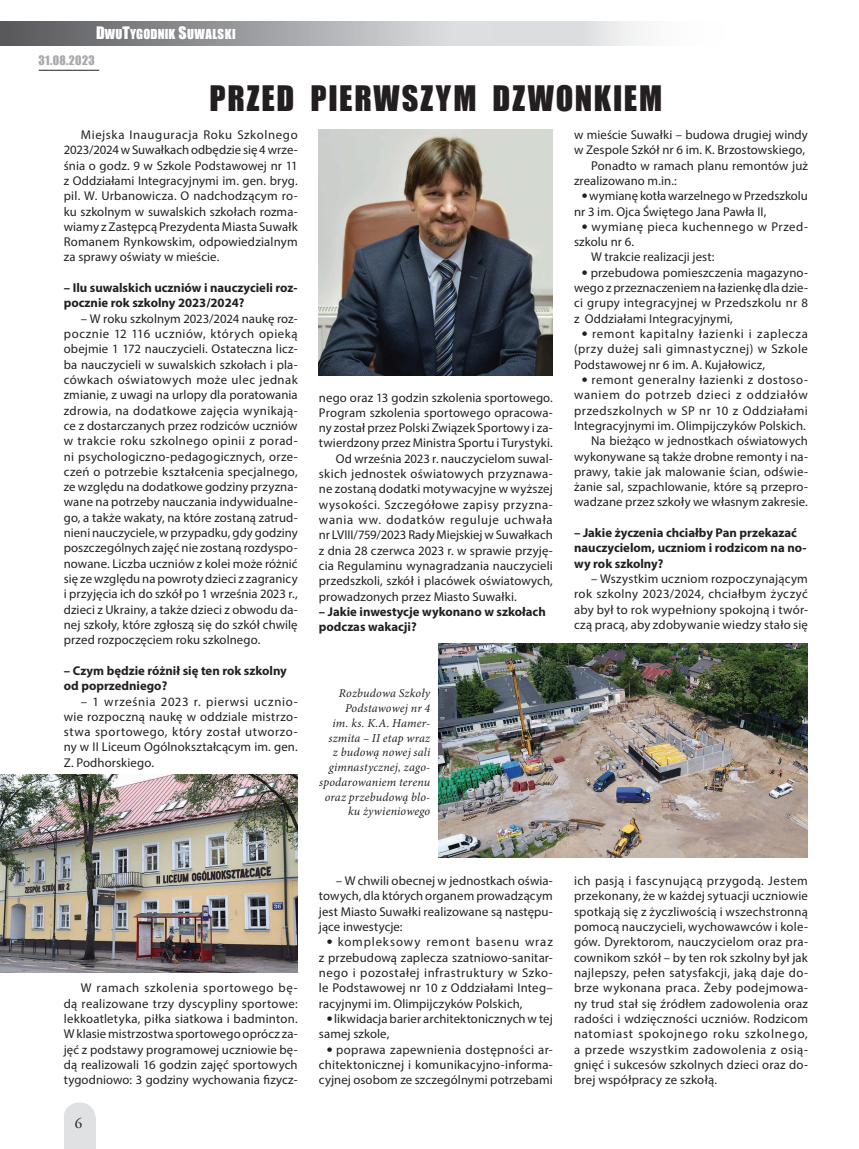
<style>
.page{position:relative;width:859px;height:1149px;background:#fff}
.page>*{position:absolute;margin:0;border:0;box-sizing:border-box;transform-origin:0 0}
.t1{font:32.25px "Impact";letter-spacing:.055em;color:#231f20}
.t2{font:15px "Adobe Garamond Pro";color:#231f20}
.t3{font:12.75px/15.3px "Myriad Pro";letter-spacing:.01em;color:#231f20;text-align:justify}
.t4{font:700 12.75px/15.3px "Myriad Pro";color:#231f20}
.t5{font:12.75px "Myriad Pro";letter-spacing:.04em;color:#231f20}
.t6{font:12.75px "Myriad Pro";letter-spacing:.05em;color:#231f20}
.t7{font:12.75px "Myriad Pro";letter-spacing:.035em;color:#231f20}
.t8{font:12.6px "Impact";letter-spacing:.015em;color:#fff}
.t9{font:italic 12px/14.7px "Minion Pro";letter-spacing:.015em;color:#231f20;text-align:right}
.t10{font:12px "Impact";letter-spacing:.03em;color:#a8a9ad}
.s1{font-size:15.75px}
</style>
<div class="page">
<hr style="left:39px;top:70px;width:60px;height:1px;background:#231f20">
<div style="left:64px;top:1101px;width:31px;height:29px;background:#e0e1e3;border-radius:50%"></div>
<div style="left:64px;top:1116px;width:31px;height:32px;background:#e0e1e3"></div>
<svg style="left:0;top:21px;width:641px;height:24px;background:#acadb0"></svg>
<img style="left:0;top:774px;width:298px;height:198px">
<img style="left:319px;top:129px;width:234px;height:246px">
<img style="left:439px;top:643px;width:368px;height:213px">
<p class="t8" style="left:96px;top:25px;width:141px"><span class="s1">D</span>WU<span class="s1">T</span>YGODNIK <span class="s1">S</span>UWALSKI</p>
<p class="t10" style="left:38px;top:51px;width:58px">31.08.2023</p>
<h1 class="t1" style="left:210px;top:73px;width:454px">PRZED PIERWSZYM DZWONKIEM</h1>
<p class="t3" style="left:64px;top:127px;width:235px;text-indent:17px">Miejska Inauguracja Roku Szkolnego 2023/2024 w Suwałkach odbędzie się 4 wrze&shy;śnia o godz. 9 w Szkole Podstawowej nr 11 z Oddziałami Integracyjnymi im. gen. bryg. pil. W. Urbanowicza. O nadchodzącym ro&shy;ku szkolnym w suwalskich szkołach rozma&shy;wiamy z Zastępcą Prezydenta Miasta Suwałk Romanem Rynkowskim, odpowiedzialnym za sprawy oświaty w mieście.</p>
<p class="t4" style="left:64px;top:279px;width:235px">– Ilu suwalskich uczniów i nauczycieli roz&shy;pocznie rok szkolny 2023/2024?</p>
<p class="t3" style="left:64px;top:310px;width:235px;text-indent:17px">– W roku szkolnym 2023/2024 naukę roz&shy;pocznie 12 116 uczniów, których opieką obejmie 1 172 nauczycieli. Ostateczna licz&shy;ba nauczycieli w suwalskich szkołach i pla&shy;cówkach oświatowych może ulec jednak zmianie, z uwagi na urlopy dla poratowania zdrowia, na dodatkowe zajęcia wynikają&shy;ce z dostarczanych przez rodziców uczniów w trakcie roku szkolnego opinii z porad&shy;ni psychologiczno-pedagogicznych, orze&shy;czeń o potrzebie kształcenia specjalnego, ze względu na dodatkowe godziny przyzna&shy;wane na potrzeby nauczania indywidualne&shy;go, a także wakaty, na które zostaną zatrud&shy;nieni nauczyciele, w przypadku, gdy godziny poszczególnych zajęć nie zostaną rozdyspo&shy;nowane. Liczba uczniów z kolei może różnić się ze względu na powroty dzieci z zagranicy i przyjęcia ich do szkół po 1 września 2023 r., dzieci z Ukrainy, a także dzieci z obwodu da&shy;nej szkoły, które zgłoszą się do szkół chwilę przed rozpoczęciem roku szkolnego.</p>
<p class="t4" style="left:64px;top:662px;width:225px">– Czym będzie różnił się ten rok szkolny od poprzedniego?</p>
<p class="t3" style="left:64px;top:693px;width:235px;text-indent:17px">– 1 września 2023 r. pierwsi ucznio&shy;wie rozpoczną naukę w oddziale mistrzo&shy;stwa sportowego, który został utworzo&shy;ny w II Liceum Ogólnokształcącym im. gen.<br>Z. Podhorskiego.</p>
<p class="t3" style="left:319px;top:389px;width:235px">nego oraz 13 godzin szkolenia sportowego.</p>
<p class="t3" style="left:319px;top:404px;width:235px">Program szkolenia sportowego opracowa-</p>
<p class="t3" style="left:319px;top:420px;width:235px">ny został przez Polski Związek Sportowy i za-</p>
<p class="t3" style="left:319px;top:435px;width:235px">twierdzony przez Ministra Sportu i Turystyki.</p>
<p class="t3" style="left:336px;top:450px;width:218px">Od września 2023 r. nauczycielom suwal-</p>
<p class="t3" style="left:319px;top:466px;width:235px">skich jednostek oświatowych przyznawa-</p>
<p class="t3" style="left:319px;top:481px;width:235px">ne zostaną dodatki motywacyjne w wyższej</p>
<p class="t5" style="left:319px;top:496px;width:235px">wysokości. Szczegółowe zapisy przyzna-</p>
<p class="t6" style="left:319px;top:511px;width:235px">wania ww. dodatków reguluje uchwała</p>
<p class="t3" style="left:319px;top:527px;width:235px">nr LVIII/759/2023 Rady Miejskiej w Suwałkach</p>
<p class="t3" style="left:319px;top:542px;width:235px">z dnia 28 czerwca 2023 r. w sprawie przyję-</p>
<p class="t3" style="left:319px;top:557px;width:235px">cia Regulaminu wynagradzania nauczycieli</p>
<p class="t3" style="left:319px;top:573px;width:235px">przedszkoli, szkół i placówek oświatowych,</p>
<p class="t3" style="left:319px;top:588px;width:199px">prowadzonych przez Miasto Suwałki.</p>
<p class="t4" style="left:319px;top:603px;width:228px">– Jakie inwestycje wykonano w szkołach podczas wakacji?</p>
<p class="t9" style="left:319px;top:685px;width:113px">Rozbudowa Szkoły<br>Podstawowej nr 4<br>im. ks. K.A. Hamer&shy;szmita – II etap wraz<br>z budową nowej sali gimnastycznej, zago&shy;spodarowaniem terenu oraz przebudową blo&shy;ku żywieniowego</p>
<p class="t3" style="left:574px;top:127px;width:235px">w mieście Suwałki – budowa drugiej windy</p>
<p class="t3" style="left:574px;top:142px;width:233px">w Zespole Szkół nr 6 im. K. Brzostowskiego,</p>
<p class="t3" style="left:591px;top:157px;width:218px">Ponadto w ramach planu remontów już</p>
<p class="t3" style="left:574px;top:173px;width:104px">zrealizowano m.in.:</p>
<p class="t3" style="left:574px;top:188px;width:235px;text-indent:9px">■ wymianę kotła warzelnego w Przedszkolu nr 3 im. Ojca Świętego Jana Pawła II,</p>
<p class="t7" style="left:583px;top:218px;width:227px">■ wymianę pieca kuchennego w Przed-</p>
<p class="t3" style="left:574px;top:234px;width:61px">szkolu nr 6.</p>
<p class="t3" style="left:591px;top:249px;width:125px">W trakcie realizacji jest:</p>
<p class="t3" style="left:574px;top:264px;width:235px;text-indent:9px">■ przebudowa pomieszczenia magazyno&shy;wego z przeznaczeniem na łazienkę dla dzie&shy;ci grupy integracyjnej w Przedszkolu nr 8 z Oddziałami Integracyjnymi,</p>
<p class="t3" style="left:574px;top:326px;width:235px;text-indent:8px">■ remont kapitalny łazienki i zaplecza (przy dużej sali gimnastycznej) w Szkole Podstawowej nr 6 im. A. Kujałowicz,</p>
<p class="t3" style="left:574px;top:371px;width:235px;text-align:right">■ remont generalny łazienki z dostoso&shy;waniem do potrzeb dzieci z oddziałów przedszkolnych w SP nr 10 z Oddziałami Integracyjnymi im. Olimpijczyków Polskich.<br>Na bieżąco w jednostkach oświatowych wykonywane są także drobne remonty i na&shy;prawy, takie jak malowanie ścian, odświe&shy;żanie sal, szpachlowanie, które są przepro&shy;wadzane przez szkoły we własnym zakresie.</p>
<p class="t4" style="left:574px;top:524px;width:234px">– Jakie życzenia chciałby Pan przekazać nauczycielom, uczniom i rodzicom na no&shy;wy rok szkolny?</p>
<p class="t3" style="left:574px;top:570px;width:235px;text-indent:17px">– Wszystkim uczniom rozpoczynającym rok szkolny 2023/2024, chciałbym życzyć aby był to rok wypełniony spokojną i twór&shy;czą pracą, aby zdobywanie wiedzy stało się</p>
<p class="t3" style="left:64px;top:979px;width:235px;text-indent:17px">W ramach szkolenia sportowego bę&shy;dą realizowane trzy dyscypliny sportowe: lekkoatletyka, piłka siatkowa i badminton.<br>W klasie mistrzostwa sportowego oprócz za&shy;jęć z podstawy programowej uczniowie bę&shy;dą realizowali 16 godzin zajęć sportowych tygodniowo: 3 godziny wychowania fizycz-</p>
<p class="t2" style="left:75px;top:1113px;width:9px">6</p>
<p class="t3" style="left:319px;top:872px;width:235px;text-indent:17px">– W chwili obecnej w jednostkach oświa&shy;towych, dla których organem prowadzącym jest Miasto Suwałki realizowane są następu&shy;jące inwestycje:</p>
<p class="t3" style="left:319px;top:933px;width:235px;text-indent:9px">■ kompleksowy remont basenu wraz z przebudową zaplecza szatniowo-sanitar&shy;nego i pozostałej infrastruktury w Szko&shy;le Podstawowej nr 10 z Oddziałami Integ– racyjnymi im. Olimpijczyków Polskich,</p>
<p class="t3" style="left:319px;top:1010px;width:235px;text-indent:9px">■ likwidacja barier architektonicznych w tej samej szkole,</p>
<p class="t3" style="left:319px;top:1041px;width:235px;text-indent:9px">■ poprawa zapewnienia dostępności ar&shy;chitektonicznej i komunikacyjno-informa&shy;cyjnej osobom ze szczególnymi potrzebami</p>
<p class="t3" style="left:574px;top:872px;width:235px">ich pasją i fascynującą przygodą. Jestem przekonany, że w każdej sytuacji uczniowie spotkają się z życzliwością i wszechstronną pomocą nauczycieli, wychowawców i kole&shy;gów. Dyrektorom, nauczycielom oraz pra&shy;cownikom szkół – by ten rok szkolny był jak najlepszy, pełen satysfakcji, jaką daje do&shy;brze wykonana praca. Żeby podejmowa&shy;ny trud stał się źródłem zadowolenia oraz radości i wdzięczności uczniów. Rodzicom natomiast spokojnego roku szkolnego, a przede wszystkim zadowolenia z osią&shy;gnięć i sukcesów szkolnych dzieci oraz do&shy;brej współpracy ze szkołą.</p>
</div>
